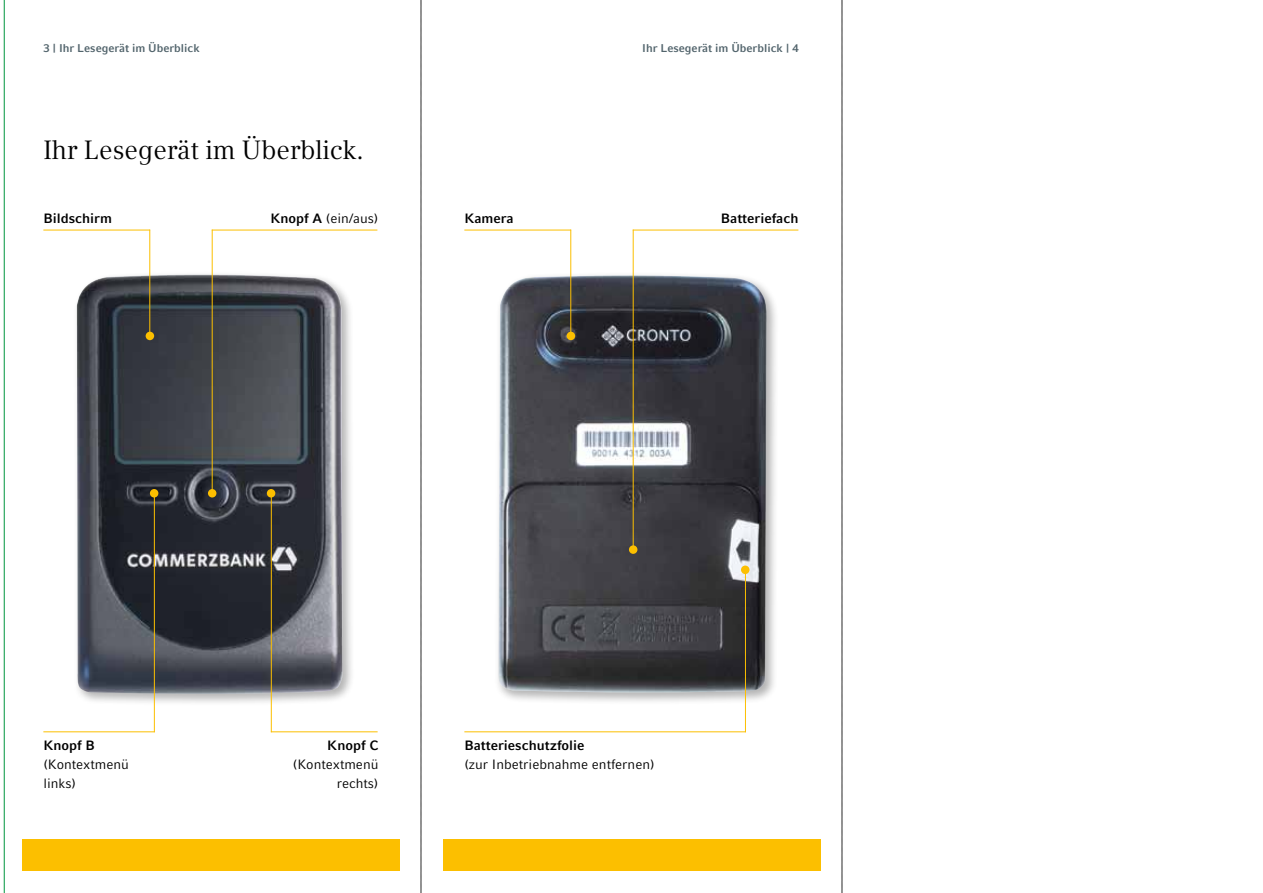
<style>
.page{position:relative;width:1263px;height:893px;background:#fff}
.page>*{position:absolute;margin:0;border:0;box-sizing:border-box;transform-origin:0 0}
.t1{font:26.25px "Commerzbank Compatil Text";color:#000}
.t2{font:13.5px/19.2px "Commerzbank Compatil Fact";color:#000;text-align:right}
.t3{font:700 13.5px "Commerzbank Compatil Fact";color:#000}
.t4{font:700 11.25px "Commerzbank Compatil Fact";color:#52646c}
.s1{font-weight:700}
</style>
<div class="page">
<div style="left:73px;top:271px;width:282px;height:435px;background:#000;opacity:.3"></div>
<img style="left:77px;top:275px;width:266px;height:419px">
<div style="left:22px;top:839px;width:377px;height:32px;background:#fcbf00"></div>
<div style="left:443px;top:839px;width:377px;height:32px;background:#fcbf00"></div>
<hr style="left:212px;top:230px;width:165px;height:1px;background:#fcbf00">
<hr style="left:212px;top:230px;width:1px;height:262px;background:#fcbf00">
<hr style="left:271px;top:492px;width:1px;height:240px;background:#fcbf00">
<hr style="left:154px;top:492px;width:1px;height:240px;background:#fcbf00">
<hr style="left:43px;top:731px;width:112px;height:1px;background:#fcbf00">
<hr style="left:271px;top:731px;width:107px;height:1px;background:#fcbf00">
<div style="left:208px;top:489px;width:8px;height:8px;background:#fcbf00;border-radius:50%"></div>
<div style="left:150px;top:489px;width:8px;height:8px;background:#fcbf00;border-radius:50%"></div>
<div style="left:267px;top:489px;width:8px;height:8px;background:#fcbf00;border-radius:50%"></div>
<div style="left:494px;top:272px;width:285px;height:433px;background:#000;opacity:.3"></div>
<img style="left:498px;top:275px;width:269px;height:418px">
<hr style="left:464px;top:230px;width:107px;height:1px;background:#fcbf00">
<hr style="left:633px;top:230px;width:165px;height:1px;background:#fcbf00">
<hr style="left:570px;top:230px;width:1px;height:108px;background:#fcbf00">
<hr style="left:633px;top:230px;width:1px;height:321px;background:#fcbf00">
<hr style="left:745px;top:567px;width:1px;height:165px;background:#fcbf00">
<hr style="left:464px;top:731px;width:282px;height:1px;background:#fcbf00">
<div style="left:629px;top:545px;width:8px;height:9px;background:#fcbf00;border-radius:50%"></div>
<div style="left:741px;top:566px;width:8px;height:8px;background:#fcbf00;border-radius:50%"></div>
<div style="left:567px;top:332px;width:8px;height:8px;background:#fcbf00;border-radius:50%"></div>
<hr style="left:43px;top:230px;width:107px;height:1px;background:#fcbf00">
<hr style="left:149px;top:230px;width:1px;height:108px;background:#fcbf00">
<div style="left:146px;top:332px;width:8px;height:8px;background:#fcbf00;border-radius:50%"></div>
<hr style="left:4px;top:0;width:1px;height:893px;background:#00963f">
<svg style="left:421px;top:0;width:1px;height:893px"></svg>
<svg style="left:842px;top:0;width:1px;height:893px"></svg>
<p class="t4" style="left:43px;top:41px;width:158px">3 | Ihr Lesegerät im Überblick</p>
<p class="t4" style="left:642px;top:41px;width:158px">Ihr Lesegerät im Überblick | 4</p>
<h1 class="t1" style="left:43px;top:135px;width:322px">Ihr Lesegerät im Überblick.</h1>
<p class="t3" style="left:43px;top:210px;width:70px">Bildschirm</p>
<p class="t2" style="left:270px;top:208px;width:109px"><span class="s1">Knopf A</span> (ein/aus)</p>
<p class="t3" style="left:464px;top:210px;width:51px">Kamera</p>
<p class="t3" style="left:721px;top:210px;width:79px">Batteriefach</p>
<p class="t3" style="left:43px;top:737px;width:53px">Knopf B</p>
<p class="t2" style="left:43px;top:755px;width:87px;text-align:left">(Kontextmenü links)</p>
<p class="t3" style="left:327px;top:737px;width:53px">Knopf C</p>
<p class="t2" style="left:293px;top:755px;width:87px">(Kontextmenü rechts)</p>
<p class="t3" style="left:464px;top:737px;width:122px">Batterieschutzfolie</p>
<p class="t2" style="left:464px;top:755px;width:192px">(zur Inbetriebnahme entfernen)</p>
</div>
